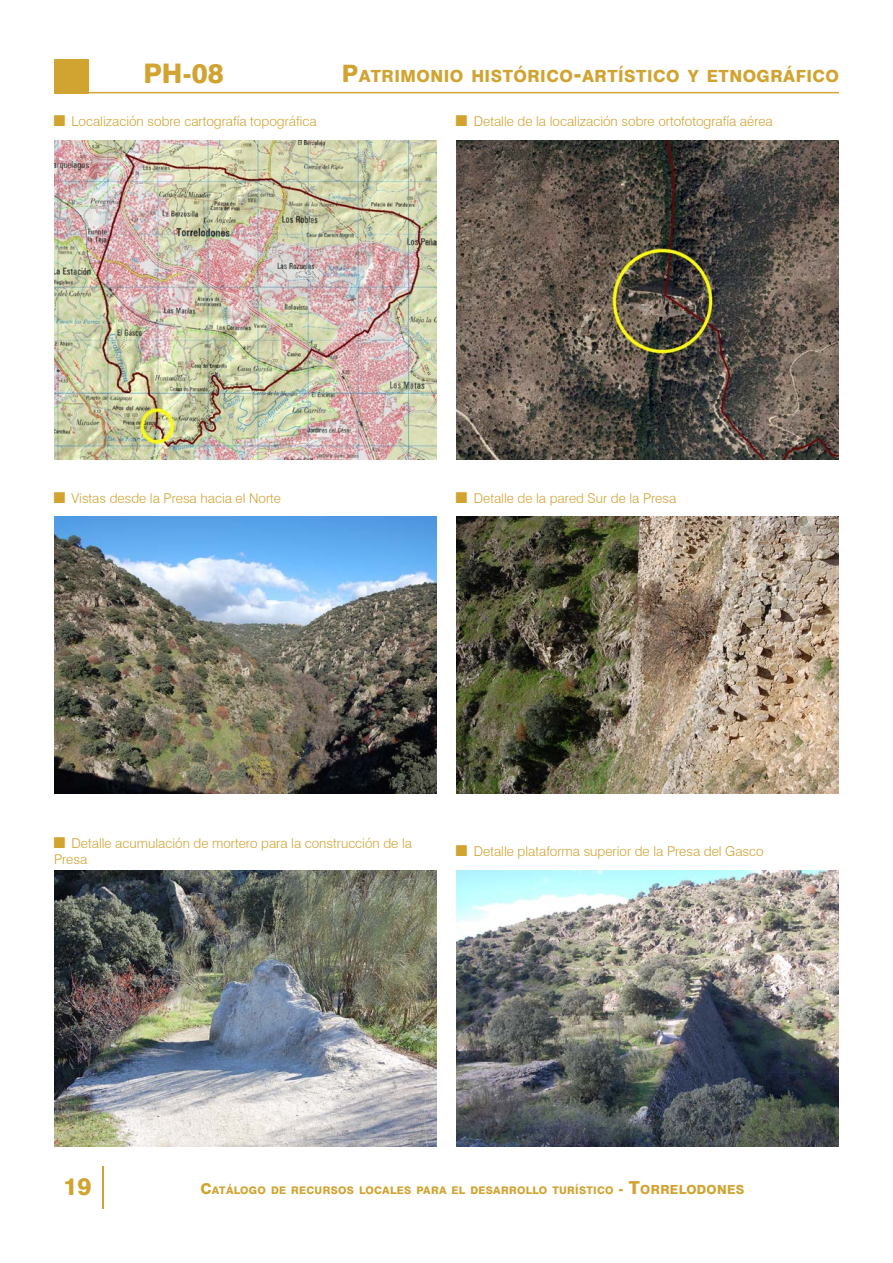
<style>
.page{position:relative;width:893px;height:1263px;background:#fff}
.page>*{position:absolute;margin:0;border:0;box-sizing:border-box;transform-origin:0 0}
.t1{font:800 27px "Swiss 721 BT";color:#d1a331}
.t2{font:800 24px "Swiss 721 BT";color:#d1a331}
.t3{font:800 16.8px "Swiss 721 BT";letter-spacing:.03em;color:#d1a331}
.t4{font:300 13.5px/16.2px "Swiss 721 BT";color:#d1a331}
.t5{font:800 10.5px "Swiss 721 BT";letter-spacing:.03em;color:#d1a331}
.s1{font-size:24px}
.s2{font-family:"ESRI Caves 1";font-weight:400}
.s3{font-size:15px}
.s4{font-size:18px}
.s5{font-size:12.6px}
</style>
<div class="page">
<div style="left:54px;top:59px;width:34px;height:34px;background:#d1a331"></div>
<hr style="left:54px;top:92px;width:785px;height:1px;background:#d1a331">
<hr style="left:103px;top:1167px;width:1px;height:42px;background:#d1a331">
<img style="left:456px;top:140px;width:383px;height:319px">
<img style="left:54px;top:140px;width:383px;height:319px">
<img style="left:54px;top:517px;width:383px;height:276px">
<img style="left:456px;top:517px;width:383px;height:276px">
<img style="left:456px;top:870px;width:383px;height:276px">
<img style="left:54px;top:870px;width:383px;height:276px">
<p class="t1" style="left:143px;top:57px;width:82px">PH-08</p>
<p class="t3" style="left:342px;top:66px;width:499px"><span class="s1">P</span>ATRIMONIO HISTÓRICO<span class="s1">-</span>ARTÍSTICO Y ETNOGRÁFICO</p>
<p class="t4" style="left:54px;top:113px;width:264px"><span class="s2">!</span> Localización sobre cartografía topográfica</p>
<p class="t4" style="left:456px;top:113px;width:318px"><span class="s2">!</span> Detalle de la localización sobre ortofotografía aérea</p>
<p class="t4" style="left:54px;top:490px;width:229px"><span class="s2">!</span> Vistas desde la Presa hacia el Norte</p>
<p class="t4" style="left:456px;top:490px;width:222px"><span class="s2">!</span> Detalle de la pared Sur de la Presa</p>
<p class="t4" style="left:54px;top:835px;width:360px"><span class="s2">!</span> Detalle acumulación de mortero para la construcción de la<br>Presa</p>
<p class="t4" style="left:456px;top:843px;width:309px"><span class="s2">!</span> Detalle plataforma superior de la Presa del Gasco</p>
<h2 class="t2" style="left:63px;top:1171px;width:30px">19</h2>
<p class="t5" style="left:200px;top:1184px;width:546px"><span class="s3">C</span>ATÁLOGO DE RECURSOS LOCALES PARA EL DESARROLLO TURÍSTICO <span class="s3">-</span> <span class="s4">T</span><span class="s5">ORRELODONES</span></p>
</div>
